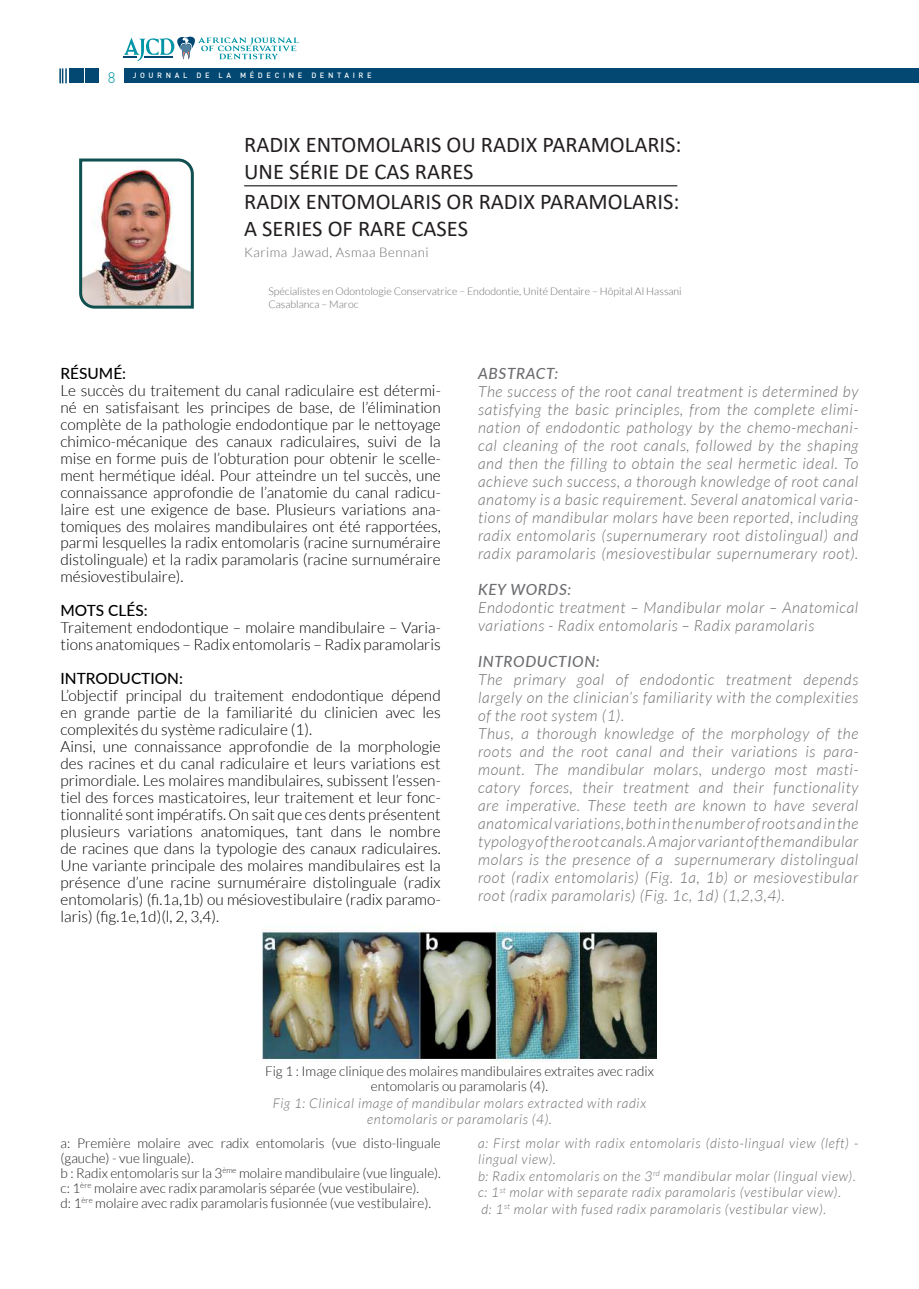
<style>
.page{position:relative;width:919px;height:1289px;background:#fff}
.page>*{position:absolute;margin:0;border:0;box-sizing:border-box;transform-origin:0 0}
.t1{font:22.5px/27px "Calibri";color:#231f20}
.t2{font:300 15.45px/17px "Lato";color:#000001}
.t3{font:italic 300 15.45px/18px "Lato";letter-spacing:.04em;color:#6c6d70}
.t4{font:italic 500 15.45px "Lato";letter-spacing:.04em;color:#6c6d70}
.t5{font:500 15.45px "Lato";color:#000001}
.t6{font:300 15px "DIN";color:#0396a6}
.t7{font:300 13.5px/15px "Lato";color:#231f20}
.t8{font:italic 300 13.5px/16.5px "Lato";letter-spacing:.05em;color:#6c6d70}
.t9{font:300 13.2px "Lato";letter-spacing:.04em;color:#6c6d70}
.t10{font:300 10.5px/12.6px "Lato";color:#6c6d70}
.t11{font:500 7.5px "DIN";letter-spacing:.48em;color:#fff}
</style>
<div class="page">
<div style="left:124px;top:68px;width:794px;height:15px;background:#024873"></div>
<svg style="left:918px;top:68px;width:1px;height:15px"></svg>
<div style="left:85px;top:68px;width:14px;height:15px;background:#024873"></div>
<div style="left:75px;top:68px;width:9px;height:15px;background:#024873"></div>
<hr style="left:69px;top:68px;width:4px;height:15px;background:#024873">
<svg style="left:59px;top:68px;width:8px;height:15px"></svg>
<svg style="left:124px;top:37px;width:175px;height:24px"></svg>
<hr style="left:244px;top:185px;width:433px;height:1px;background:#504f51">
<img style="left:79px;top:158px;width:115px;height:151px">
<img style="left:262px;top:926px;width:394px;height:136px">
<p class="t6" style="left:108px;top:68px;width:9px">8</p>
<p class="t11" style="left:133px;top:71px;width:240px">JOURNAL DE LA MÉDECINE DENTAIRE</p>
<h1 class="t1" style="left:244px;top:130px;width:439px">RADIX ENTOMOLARIS OU RADIX PARAMOLARIS:<br>UNE SÉRIE DE CAS RARES</h1>
<h1 class="t1" style="left:244px;top:187px;width:436px">RADIX ENTOMOLARIS OR RADIX PARAMOLARIS:<br>A SERIES OF RARE CASES</h1>
<p class="t9" style="left:244px;top:245px;width:186px">Karima Jawad, Asmaa Bennani</p>
<p class="t10" style="left:268px;top:285px;width:415px">Spécialistes en Odontologie Conservatrice – Endodontie, Unité Dentaire – Hôpital Al Hassani<br>Casablanca – Maroc</p>
<p class="t5" style="left:60px;top:362px;width:67px">RÉSUMÉ:</p>
<p class="t2" style="left:60px;top:382px;width:382px;text-align:justify">Le succès du traitement du canal radiculaire est détermi&shy;né en satisfaisant les principes de base, de l’élimination complète de la pathologie endodontique par le nettoyage chimico-mécanique des canaux radiculaires, suivi de la mise en forme puis de l’obturation pour obtenir le scelle&shy;ment hermétique idéal. Pour atteindre un tel succès, une connaissance approfondie de l’anatomie du canal radicu&shy;laire est une exigence de base. Plusieurs variations ana&shy;tomiques des molaires mandibulaires ont été rapportées, parmi lesquelles la radix entomolaris (racine surnuméraire distolinguale) et la radix paramolaris (racine surnuméraire mésiovestibulaire).</p>
<p class="t5" style="left:60px;top:599px;width:89px">MOTS CLÉS:</p>
<p class="t2" style="left:60px;top:619px;width:382px">Traitement endodontique – molaire mandibulaire – Varia&shy;tions anatomiques – Radix entomolaris – Radix paramolaris</p>
<p class="t5" style="left:60px;top:667px;width:124px">INTRODUCTION:</p>
<p class="t2" style="left:60px;top:687px;width:382px">L’objectif principal du traitement endodontique dépend en grande partie de la familiarité du clinicien avec les complexités du système radiculaire (1).<br>Ainsi, une connaissance approfondie de la morphologie des racines et du canal radiculaire et leurs variations est primordiale. Les molaires mandibulaires, subissent l’essen&shy;tiel des forces masticatoires, leur traitement et leur fonc&shy;tionnalité sont impératifs. On sait que ces dents présentent plusieurs variations anatomiques, tant dans le nombre de racines que dans la typologie des canaux radiculaires.<br>Une variante principale des molaires mandibulaires est la présence d’une racine surnuméraire distolinguale (radix entomolaris) (fi.1a,1b) ou mésiovestibulaire (radix paramo&shy;laris) (fig.1e,1d)(l, 2, 3,4).</p>
<p class="t4" style="left:478px;top:362px;width:82px">ABSTRACT:</p>
<p class="t3" style="left:478px;top:383px;width:382px;text-align:justify">The success of the root canal treatment is determined by satisfying the basic principles, from the complete elimi&shy;nation of endodontic pathology by the chemo-mechani&shy;cal cleaning of the root canals, followed by the shaping and then the filling to obtain the seal hermetic ideal. To achieve such success, a thorough knowledge of root canal anatomy is a basic requirement. Several anatomical varia&shy;tions of mandibular molars have been reported, including radix entomolaris (supernumerary root distolingual) and radix paramolaris (mesiovestibular supernumerary root).</p>
<p class="t4" style="left:478px;top:578px;width:95px">KEY WORDS:</p>
<p class="t3" style="left:478px;top:599px;width:382px">Endodontic treatment – Mandibular molar – Anatomical variations - Radix entomolaris – Radix paramolaris</p>
<p class="t4" style="left:478px;top:650px;width:123px">INTRODUCTION:</p>
<p class="t3" style="left:478px;top:671px;width:382px">The primary goal of endodontic treatment depends largely on the clinician’s familiarity with the complexities of the root system (1).<br>Thus, a thorough knowledge of the morphology of the roots and the root canal and their variations is para&shy;mount. The mandibular molars, undergo most masti&shy;catory forces, their treatment and their functionality are imperative. These teeth are known to have several anatomical variations, both in the number of roots and in the typology of the root canals. A major variant of the mandibular molars is the presence of a supernumerary distolingual root (radix entomolaris) (Fig. 1a, 1b) or mesiovestibular root (radix paramolaris) (Fig. 1c, 1d) (1,2,3,4).</p>
<p class="t7" style="left:265px;top:1063px;width:390px;text-align:center">Fig 1 : Image clinique des molaires mandibulaires extraites avec radix entomolaris ou paramolaris (4).</p>
<p class="t8" style="left:273px;top:1094px;width:375px;text-align:center">Fig 1: Clinical image of mandibular molars extracted with radix entomolaris or paramolaris (4).</p>
<p class="t7" style="left:60px;top:1135px;width:382px">a: Première molaire avec radix entomolaris (vue disto-linguale (gauche) - vue linguale).<br>b : Radix entomolaris sur la 3<sup>ème</sup> molaire mandibulaire (vue linguale). c: 1<sup>ère</sup> molaire avec radix paramolaris séparée (vue vestibulaire).<br>d: 1<sup>ère</sup> molaire avec radix paramolaris fusionnée (vue vestibulaire).</p>
<p class="t8" style="left:478px;top:1135px;width:382px">a: First molar with radix entomolaris (disto-lingual view (left) - lingual view).<br>b: Radix entomolaris on the 3<sup>rd</sup> mandibular molar (lingual view). c: 1<sup>st</sup> molar with separate radix paramolaris (vestibular view).<br>d: 1<sup>st</sup> molar with fused radix paramolaris (vestibular view).</p>
</div>
